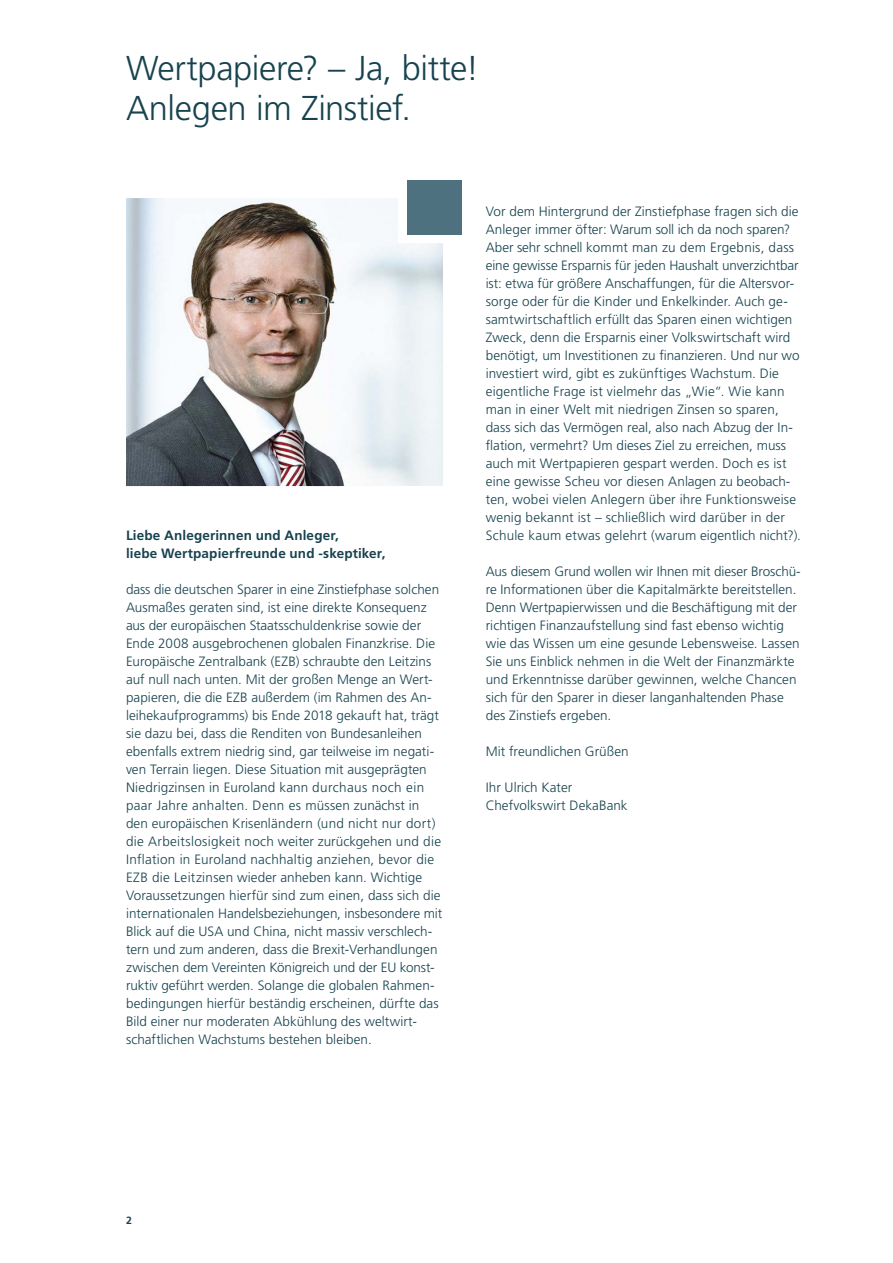
<style>
.page{position:relative;width:893px;height:1263px;background:#fff}
.page>*{position:absolute;margin:0;border:0;box-sizing:border-box;transform-origin:0 0}
.t1{font:300 34.5px/40.5px "Deka Frutiger OTPS";letter-spacing:-.015em;color:#17434f}
.t2{font:300 13.5px/18px "Deka Frutiger OTPS";letter-spacing:.005em;color:#17434f}
.t3{font:700 13.5px/18px "Deka Frutiger OTPS";letter-spacing:.01em;color:#17434f}
.t4{font:700 10.5px "Deka Frutiger OTPS";color:#17434f}
</style>
<div class="page">
<img style="left:126px;top:198px;width:317px;height:288px">
<div style="left:407px;top:180px;width:54px;height:54px;background:#4d717f"></div>
<h1 class="t1" style="left:126px;top:48px;width:355px">Wertpapiere? – Ja, bitte!<br>Anlegen im Zinstief.</h1>
<p class="t3" style="left:126px;top:526px;width:261px">Liebe Anlegerinnen und Anleger,<br>liebe Wertpapierfreunde und -skeptiker,</p>
<p class="t2" style="left:126px;top:580px;width:318px">dass die deutschen Sparer in eine Zinstiefphase solchen Ausmaßes geraten sind, ist eine direkte Konsequenz aus der europäischen Staatsschuldenkrise sowie der Ende 2008 ausgebrochenen globalen Finanzkrise. Die Europäische Zentralbank (EZB) schraubte den Leitzins auf null nach unten. Mit der großen Menge an Wert&shy;papieren, die die EZB außerdem (im Rahmen des An&shy;leihekaufprogramms) bis Ende 2018 gekauft hat, trägt sie dazu bei, dass die Renditen von Bundesanleihen ebenfalls extrem niedrig sind, gar teilweise im negati&shy;ven Terrain liegen. Diese Situation mit ausgeprägten Niedrigzinsen in Euroland kann durchaus noch ein paar Jahre anhalten. Denn es müssen zunächst in den europäischen Krisenländern (und nicht nur dort) die Arbeitslosigkeit noch weiter zurückgehen und die Inflation in Euroland nachhaltig anziehen, bevor die EZB die Leitzinsen wieder anheben kann. Wichtige Voraussetzungen hierfür sind zum einen, dass sich die internationalen Handelsbeziehungen, insbesondere mit Blick auf die USA und China, nicht massiv verschlech&shy;tern und zum anderen, dass die Brexit-Verhandlungen zwischen dem Vereinten Königreich und der EU konst&shy;ruktiv geführt werden. Solange die globalen Rahmen&shy;bedingungen hierfür beständig erscheinen, dürfte das Bild einer nur moderaten Abkühlung des weltwirt&shy;schaftlichen Wachstums bestehen bleiben.</p>
<p class="t2" style="left:486px;top:202px;width:317px">Vor dem Hintergrund der Zinstiefphase fragen sich die Anleger immer öfter: Warum soll ich da noch sparen?<br>Aber sehr schnell kommt man zu dem Ergebnis, dass eine gewisse Ersparnis für jeden Haushalt unverzichtbar ist: etwa für größere Anschaffungen, für die Altersvor&shy;sorge oder für die Kinder und Enkelkinder. Auch ge&shy;samtwirtschaftlich erfüllt das Sparen einen wichtigen Zweck, denn die Ersparnis einer Volkswirtschaft wird benötigt, um Investitionen zu finanzieren. Und nur wo investiert wird, gibt es zukünftiges Wachstum. Die eigentliche Frage ist vielmehr das „Wie“. Wie kann man in einer Welt mit niedrigen Zinsen so sparen, dass sich das Vermögen real, also nach Abzug der In&shy;flation, vermehrt? Um dieses Ziel zu erreichen, muss auch mit Wertpapieren gespart werden. Doch es ist eine gewisse Scheu vor diesen Anlagen zu beobach&shy;ten, wobei vielen Anlegern über ihre Funktionsweise wenig bekannt ist – schließlich wird darüber in der Schule kaum etwas gelehrt (warum eigentlich nicht?).</p>
<p class="t2" style="left:486px;top:562px;width:316px">Aus diesem Grund wollen wir Ihnen mit dieser Broschü&shy;re Informationen über die Kapitalmärkte bereitstellen.<br>Denn Wertpapierwissen und die Beschäftigung mit der richtigen Finanzaufstellung sind fast ebenso wichtig wie das Wissen um eine gesunde Lebensweise. Lassen Sie uns Einblick nehmen in die Welt der Finanzmärkte und Erkenntnisse darüber gewinnen, welche Chancen sich für den Sparer in dieser langanhaltenden Phase des Zinstiefs ergeben.</p>
<p class="t2" style="left:486px;top:742px;width:144px">Mit freundlichen Grüßen</p>
<p class="t2" style="left:486px;top:778px;width:143px">Ihr Ulrich Kater<br>Chefvolkswirt DekaBank</p>
<p class="t4" style="left:126px;top:1214px;width:7px">2</p>
</div>
